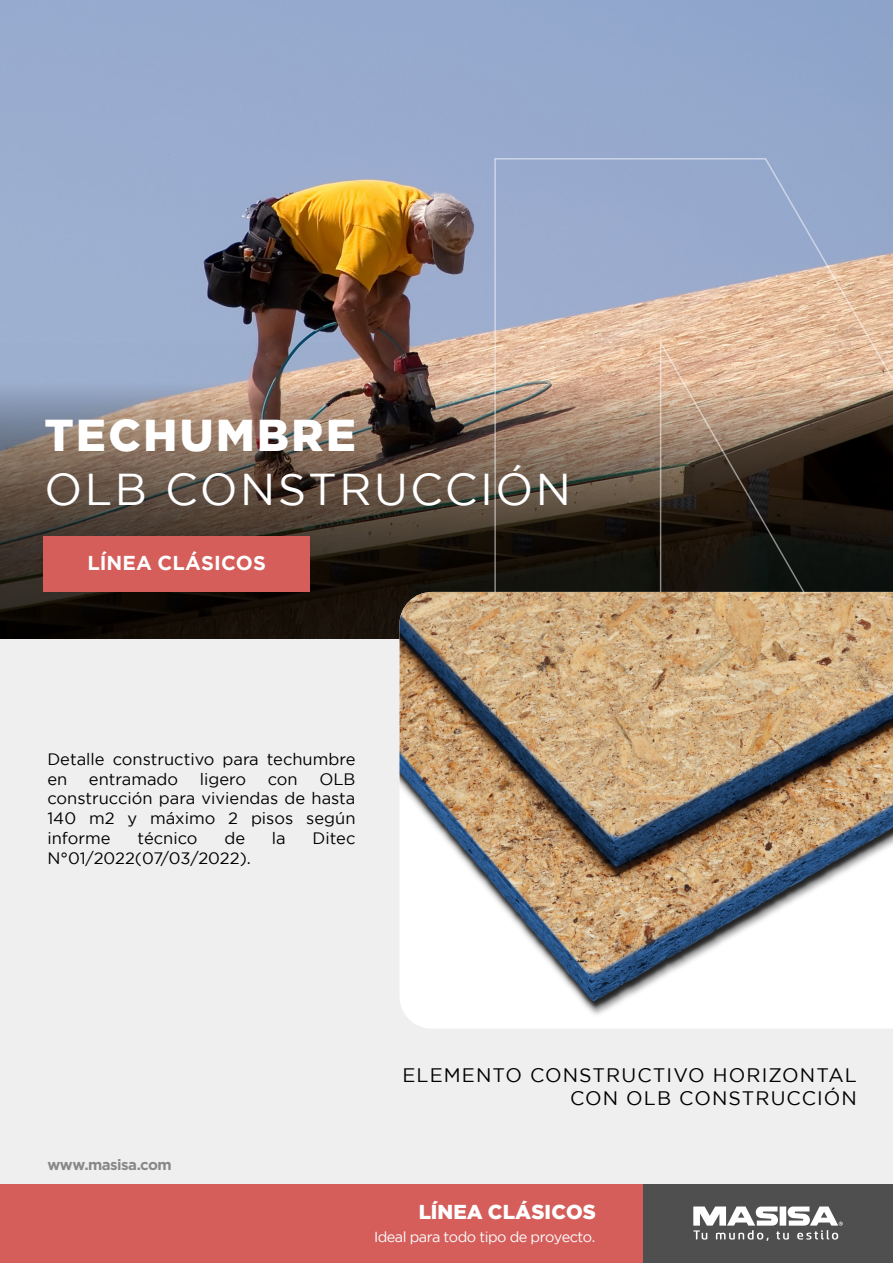
<style>
.page{position:relative;width:893px;height:1263px;background:#fff}
.page>*{position:absolute;margin:0;border:0;box-sizing:border-box;transform-origin:0 0}
.t1{font:44.55px "Gotham";letter-spacing:.055em;color:#fff}
.t2{font:900 44.55px "Gotham";letter-spacing:.055em;color:#fff}
.t3{font:900 20.1px "Gotham";letter-spacing:.005em;color:#fff}
.t4{font:700 20.1px "Gotham";letter-spacing:.005em;color:#fff}
.t5{font:19.5px/23.4px "Gotham";letter-spacing:.055em;color:#000;text-align:right}
.t6{font:16.5px/19.8px "Gotham";color:#000}
.t7{font:700 15px "Gotham";letter-spacing:-.035em;color:#898789}
.t8{font:14.55px "Gotham";letter-spacing:-.04em;color:#fff}
</style>
<div class="page">
<div style="left:0;top:636px;width:893px;height:550px;background:#efefef"></div>
<img style="left:0;top:1px;width:893px;height:343px">
<svg style="left:0;top:344px;width:494px;height:295px;background:#61554f"></svg>
<svg style="left:494px;top:158px;width:399px;height:434px;background:#857d7b"></svg>
<img style="left:399px;top:592px;width:494px;height:436px">
<div style="left:0;top:1184px;width:643px;height:79px;background:#d55e5b"></div>
<div style="left:643px;top:1184px;width:250px;height:79px;background:#4f4f4f"></div>
<svg style="left:693px;top:1206px;width:150px;height:35px"></svg>
<div style="left:44px;top:536px;width:266px;height:56px;background:#d55e5b"></div>
<h1 class="t2" style="left:44px;top:405px;width:313px">TECHUMBRE</h1>
<h1 class="t1" style="left:44px;top:464px;width:528px">OLB CONSTRUCCIÓN</h1>
<p class="t4" style="left:88px;top:551px;width:180px">LÍNEA CLÁSICOS</p>
<p class="t6" style="left:47px;top:749px;width:310px">Detalle constructivo para techumbre en</p>
<p class="t6" style="left:89px;top:768px;width:91px">entramado</p>
<p class="t6" style="left:200px;top:768px;width:48px">ligero</p>
<p class="t6" style="left:268px;top:768px;width:31px">con</p>
<p class="t6" style="left:47px;top:768px;width:310px;text-align:justify;text-indent:272px">OLB construcción para viviendas de hasta 140 m2 y máximo 2 pisos según informe</p>
<p class="t6" style="left:137px;top:828px;width:62px">técnico</p>
<p class="t6" style="left:224px;top:828px;width:22px">de</p>
<p class="t6" style="left:272px;top:828px;width:15px">la</p>
<p class="t6" style="left:313px;top:828px;width:44px">Ditec</p>
<p class="t6" style="left:47px;top:848px;width:205px">N°01/2022(07/03/2022).</p>
<p class="t7" style="left:47px;top:1156px;width:126px">www.masisa.com</p>
<p class="t5" style="left:402px;top:1063px;width:456px">ELEMENTO CONSTRUCTIVO HORIZONTAL<br>CON OLB CONSTRUCCIÓN</p>
<p class="t3" style="left:419px;top:1198px;width:179px">LÍNEA CLÁSICOS</p>
<p class="t8" style="left:374px;top:1228px;width:223px">Ideal para todo tipo de proyecto.</p>
</div>
